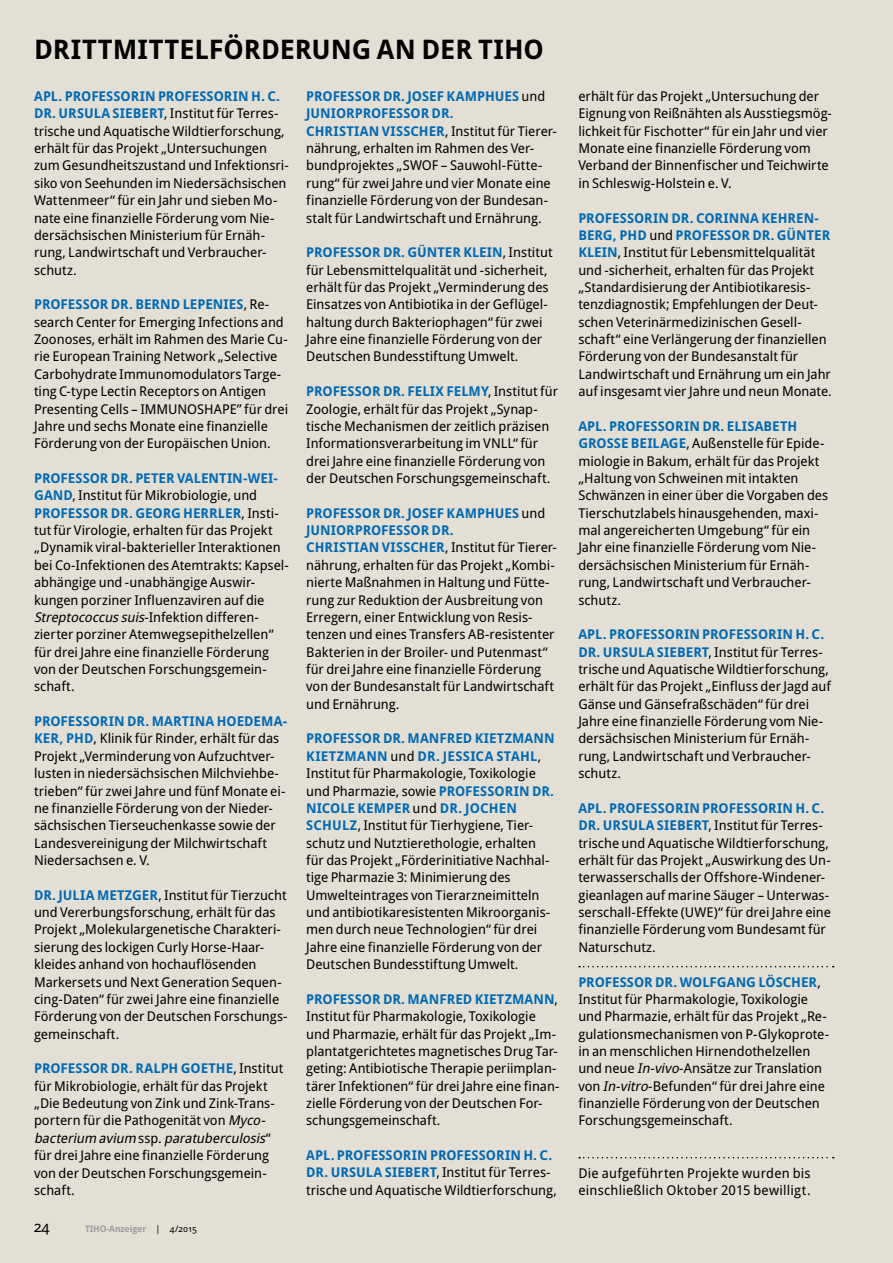
<style>
.page{position:relative;width:893px;height:1263px;background:#e3dfd5}
.page>*{position:absolute;margin:0;border:0;box-sizing:border-box;transform-origin:0 0}
.t1{font:700 36px "Droid Sans Pro";letter-spacing:-.05em;color:#000}
.t2{font:700 27px "Droid Sans Pro";color:#000}
.t3{font:15px "Droid Sans Pro";color:#000}
.t4{font:13.5px/17.4px "Droid Sans Pro";letter-spacing:-.005em;color:#000}
.t5{font:13.5px/17.4px "Droid Sans Pro";letter-spacing:.015em;color:#000}
.t6{font:700 9px "Droid Sans Pro";letter-spacing:-.01em;color:#9c9d9d}
.s1{font-weight:700;color:#0069b4}
.s2{font-style:italic}
.s3{font-weight:400;font-size:22.5px}
.s4{font-weight:400;color:#000}
</style>
<div class="page">
<svg style="left:579px;top:966px;width:255px;height:1px"></svg>
<svg style="left:579px;top:1157px;width:255px;height:1px"></svg>
<p class="t2" style="left:34px;top:30px;width:511px">DRITTMITTELFÖRDERUNG AN DER TIHO</p>
<p class="t4" style="left:34px;top:87px;width:256px"><span class="s1">APL. PROFESSORIN PROFESSORIN H. C.<br>DR. URSULA SIEBERT</span>, Institut für Terres&shy;trische und Aquatische Wildtierforschung, erhält für das Projekt „Untersuchungen zum Gesundheitszustand und Infektionsri&shy;siko von Seehunden im Niedersächsischen Wattenmeer“ für ein Jahr und sieben Mo&shy;nate eine finanzielle Förderung vom Nie&shy;dersächsischen Ministerium für Ernäh&shy;rung, Landwirtschaft und Verbraucher&shy;schutz.</p>
<p class="t4" style="left:34px;top:295px;width:256px"><span class="s1">PROFESSOR DR. BERND LEPENIES</span>, Re&shy;search Center for Emerging Infections and Zoonoses, erhält im Rahmen des Marie Cu&shy;rie European Training Network „Selective Carbohydrate Immunomodulators Targe&shy;ting C-type Lectin Receptors on Antigen Presenting Cells – IMMUNOSHAPE” für drei Jahre und sechs Monate eine finanzielle Förderung von der Europäischen Union.</p>
<p class="t4" style="left:34px;top:469px;width:256px"><span class="s1">PROFESSOR DR. PETER VALENTIN-WEI-GAND</span>, Institut für Mikrobiologie, und <span class="s1">PROFESSOR DR. GEORG HERRLER</span>, Insti&shy;tut für Virologie, erhalten für das Projekt „Dynamik viral-bakterieller Interaktionen bei Co-Infektionen des Atemtrakts: Kapsel&shy;abhängige und -unabhängige Auswir&shy;kungen porziner Influenzaviren auf die <span class="s2">Streptococcussuis</span>-Infektion differen&shy;zierter porziner Atemwegsepithelzellen“ für drei Jahre eine finanzielle Förderung von der Deutschen Forschungsgemein&shy;schaft.</p>
<p class="t4" style="left:34px;top:712px;width:255px"><span class="s1">PROFESSORIN DR. MARTINA HOEDEMA-KER, PHD</span>, Klinik für Rinder, erhält für das Projekt „Verminderung von Aufzuchtver&shy;lusten in niedersächsischen Milchviehbe&shy;trieben“ für zwei Jahre und fünf Monate ei&shy;ne finanzielle Förderung von der Nieder&shy;sächsischen Tierseuchenkasse sowie der Landesvereinigung der Milchwirtschaft Niedersachsen e. V.</p>
<p class="t4" style="left:34px;top:886px;width:255px"><span class="s1">DR. JULIA METZGER</span>, Institut für Tierzucht und Vererbungsforschung, erhält für das Projekt „Molekulargenetische Charakteri&shy;sierung des lockigen Curly Horse-Haar&shy;kleides anhand von hochauflösenden Markersets und Next Generation Sequen&shy;cing-Daten“ für zwei Jahre eine finanzielle Förderung von der Deutschen Forschungs&shy;gemeinschaft.</p>
<p class="t4" style="left:34px;top:1059px;width:251px"><span class="s1">PROFESSOR DR. RALPH GOETHE</span>, Institut für Mikrobiologie, erhält für das Projekt „Die Bedeutung von Zink und Zink-Trans&shy;portern für die Pathogenität von <span class="s2">Myco&shy;bacterium avium</span> s s p . <span class="s2">paratuberculosis</span>“ für drei Jahre eine finanzielle Förderung von der Deutschen Forschungsgemein&shy;schaft.</p>
<p class="t1" style="left:34px;top:33px;width:222px"><span class="s3">TIHO</span> forschung</p>
<p class="t4" style="left:306px;top:87px;width:252px"><span class="s1">PROFESSOR DR. JOSEF KAMPHUES</span> und <span class="s1">JUNIORPROFESSOR DR.<br>CHRISTIAN VISSCHER</span>, Institut für Tierer&shy;nährung, erhalten im Rahmen des Ver&shy;bundprojektes „SWOF – Sauwohl-Fütte&shy;rung“ für zwei Jahre und vier Monate eine finanzielle Förderung von der Bundesan&shy;stalt für Landwirtschaft und Ernährung.</p>
<p class="t4" style="left:306px;top:243px;width:248px"><span class="s1">PROFESSOR DR. GÜNTER KLEIN</span>, Institut für Lebensmittelqualität und -sicherheit, erhält für das Projekt „Verminderung des Einsatzes von Antibiotika in der Geflügel&shy;haltung durch Bakteriophagen“ für zwei Jahre eine finanzielle Förderung von der Deutschen Bundesstiftung Umwelt.</p>
<p class="t4" style="left:306px;top:382px;width:253px"><span class="s1">PROFESSOR DR. FELIX FELMY</span>, Institut für Zoologie, erhält für das Projekt „Synap&shy;tische Mechanismen der zeitlich präzisen Informationsverarbeitung im VNLL“ für drei Jahre eine finanzielle Förderung von der Deutschen Forschungsgemeinschaft.</p>
<p class="t4" style="left:306px;top:504px;width:252px"><span class="s1">PROFESSOR DR. JOSEF KAMPHUES</span> und <span class="s1">JUNIORPROFESSOR DR.<br>CHRISTIAN VISSCHER</span>, Institut für Tierer&shy;nährung, erhalten für das Projekt „Kombi&shy;nierte Maßnahmen in Haltung und Fütte&shy;rung zur Reduktion der Ausbreitung von Erregern, einer Entwicklung von Resis&shy;tenzen und eines Transfers AB-resistenter Bakterien in der Broiler- und Putenmast“ für drei Jahre eine finanzielle Förderung von der Bundesanstalt für Landwirtschaft und Ernährung.</p>
<p class="t4" style="left:306px;top:729px;width:250px"><span class="s1">PROFESSOR DR. MANFRED KIETZMANN KIETZMANN</span> und <span class="s1">DR. JESSICA STAHL</span>, Institut für Pharmakologie, Toxikologie und Pharmazie, sowie <span class="s1">PROFESSORIN DR.<br>NICOLE KEMPER</span> und <span class="s1">DR. JOCHEN SCHULZ</span>, Institut für Tierhygiene, Tier&shy;schutz und Nutztierethologie, erhalten für das Projekt „Förderinitiative Nachhal&shy;tige Pharmazie 3: Minimierung des Umwelteintrages von Tierarzneimitteln und antibiotikaresistenten Mikroorganis&shy;men durch neue Technologien“ für drei Jahre eine finanzielle Förderung von der Deutschen Bundesstiftung Umwelt.</p>
<p class="t4" style="left:306px;top:990px;width:255px"><span class="s1">PROFESSOR DR. MANFRED KIETZMANN</span>, Institut für Pharmakologie, Toxikologie und Pharmazie, erhält für das Projekt „Im&shy;plantatgerichtetes magnetisches Drug Tar&shy;geting: Antibiotische Therapie periimplan&shy;tärer Infektionen“ für drei Jahre eine finan&shy;zielle Förderung von der Deutschen For&shy;schungsgemeinschaft.</p>
<p class="t4" style="left:306px;top:1146px;width:252px"><span class="s1">APL. PROFESSORIN PROFESSORIN H. C.<br>DR. URSULA SIEBERT</span>, Institut für Terres&shy;trische und Aquatische Wildtierforschung,</p>
<p class="t3" style="left:34px;top:1216px;width:17px">24</p>
<p class="t6" style="left:85px;top:1222px;width:114px">TIHO-Anzeiger <span class="s4">| 4/2015</span></p>
<p class="t4" style="left:578px;top:87px;width:255px">erhält für das Projekt „Untersuchung der Eignung von Reißnähten als Ausstiegsmög&shy;lichkeit für Fischotter“ für ein Jahr und vier Monate eine finanzielle Förderung vom Verband der Binnenfischer und Teichwirte in Schleswig-Holstein e. V.</p>
<p class="t4" style="left:578px;top:209px;width:255px"><span class="s1">PROFESSORIN DR. CORINNA KEHREN-BERG, PHD</span> und <span class="s1">PROFESSOR DR. GÜNTER KLEIN</span>, Institut für Lebensmittelqualität und -sicherheit, erhalten für das Projekt „Standardisierung der Antibiotikaresis&shy;tenzdiagnostik; Empfehlungen der Deut&shy;schen Veterinärmedizinischen Gesell&shy;schaft“ eine Verlängerung der finanziellen Förderung von der Bundesanstalt für Landwirtschaft und Ernährung um ein Jahr auf insgesamt vier Jahre und neun Monate.</p>
<p class="t4" style="left:578px;top:417px;width:251px"><span class="s1">APL. PROFESSORIN DR. ELISABETH GROSSE BEILAGE</span>, Außenstelle für Epide&shy;miologie in Bakum, erhält für das Projekt „Haltung von Schweinen mit intakten Schwänzen in einer über die Vorgaben des Tierschutzlabels hinausgehenden, maxi&shy;mal angereicherten Umgebung“ für ein Jahr eine finanzielle Förderung vom Nie&shy;dersächsischen Ministerium für Ernäh&shy;rung, Landwirtschaft und Verbraucher&shy;schutz.</p>
<p class="t4" style="left:578px;top:625px;width:254px"><span class="s1">APL. PROFESSORIN PROFESSORIN H. C.<br>DR. URSULA SIEBERT</span>, Institut für Terres&shy;trische und Aquatische Wildtierforschung, erhält für das Projekt „Einfluss der Jagd auf Gänse und Gänsefraßschäden“ für drei Jahre eine finanzielle Förderung vom Nie&shy;dersächsischen Ministerium für Ernäh&shy;rung, Landwirtschaft und Verbraucher&shy;schutz.</p>
<p class="t4" style="left:578px;top:799px;width:254px"><span class="s1">APL. PROFESSORIN PROFESSORIN H. C.<br>DR. URSULA SIEBERT</span>, Institut für Terres&shy;trische und Aquatische Wildtierforschung, erhält für das Projekt „Auswirkung des Un&shy;terwasserschalls der Offshore-Windener&shy;gieanlagen auf marine Säuger – Unterwas&shy;serschall-Effekte (UWE)“ für drei Jahre eine finanzielle Förderung vom Bundesamt für Naturschutz.</p>
<p class="t4" style="left:578px;top:972px;width:252px"><span class="s1">PROFESSOR DR. WOLFGANG LÖSCHER</span>, Institut für Pharmakologie, Toxikologie und Pharmazie, erhält für das Projekt „Re&shy;gulationsmechanismen von P-Glykoprote&shy;in an menschlichen Hirnendothelzellen und neue <span class="s2">In-vivo</span>-Ansätze zur Translation von <span class="s2">In-vitro</span>-Befunden“ für drei Jahre eine finanzielle Förderung von der Deutschen Forschungsgemeinschaft.</p>
<p class="t5" style="left:578px;top:1163px;width:234px">Die aufgeführten Projekte wurden bis einschließlich Oktober 2015 bewilligt.</p>
</div>
